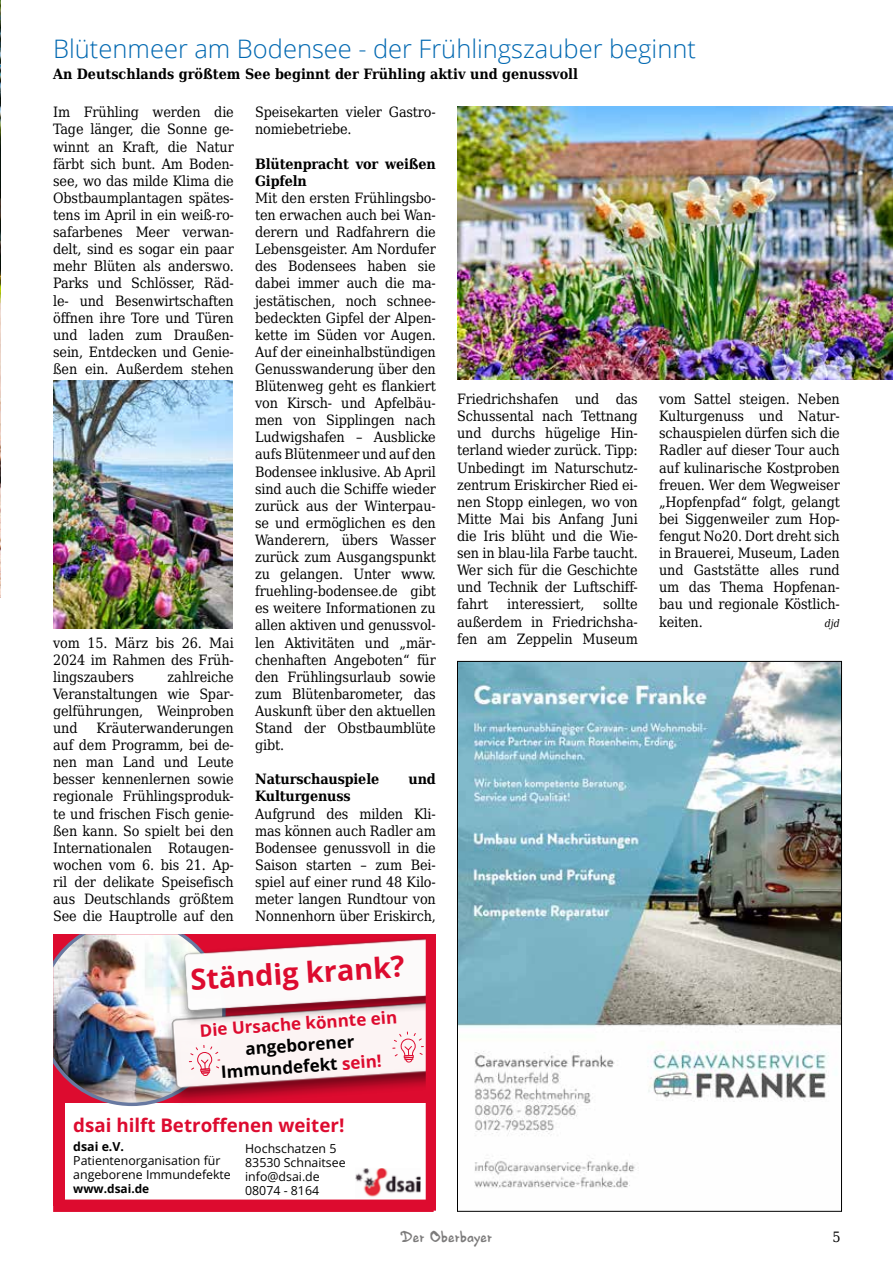
<style>
.page{position:relative;width:893px;height:1263px;background:#fff}
.page>*{position:absolute;margin:0;border:0;box-sizing:border-box;transform-origin:0 0}
.t1{font:700 28.8px "Open Sans";color:#dd0b2f}
.t2{font:300 25.5px "Open Sans";color:#0068b1}
.t3{font:700 18.75px "Open Sans";color:#dd0b2f}
.t4{font:700 16.95px/21.3px "Open Sans";color:#000;text-align:center}
.t5{font:700 16.95px "Open Sans";color:#dd0b2f}
.t6{font:16.5px "HVD Edding 780";color:#7c7b7b}
.t7{font:14.25px/17.1px "DejaVu Serif Condensed";letter-spacing:-.01em;color:#000;text-align:justify}
.t8{font:700 14.25px/17.1px "DejaVu Serif Condensed";letter-spacing:-.01em;color:#000}
.t9{font:12.3px/14.1px "Open Sans";color:#000}
.t10{font:700 12.3px "Open Sans";color:#000}
.t11{font:700 11.85px "Open Sans";color:#000}
.t12{font:italic 10.5px "DejaVu Serif Condensed";color:#000}
.s1{color:#dd0b2f}
</style>
<div class="page">
<img style="left:459px;top:663px;width:381px;height:525px">
<div style="left:53px;top:1082px;width:12px;height:124px;background:#dd0b2f"></div>
<img style="left:226px;top:1027px;width:200px;height:81px">
<img style="left:226px;top:935px;width:200px;height:92px">
<svg style="left:392px;top:1031px;width:32px;height:31px"></svg>
<div style="left:53px;top:1199px;width:381px;height:12px;background:#dd0b2f"></div>
<div style="left:426px;top:934px;width:10px;height:277px;background:#dd0b2f"></div>
<img style="left:53px;top:934px;width:173px;height:172px">
<img style="left:355px;top:1168px;width:66px;height:29px">
<img style="left:457px;top:106px;width:436px;height:274px">
<img style="left:53px;top:381px;width:180px;height:247px">
<img style="left:0;top:0;width:1px;height:597px">
<h2 class="t2" style="left:53px;top:32px;width:644px">Blütenmeer am Bodensee - der Frühlingszauber beginnt</h2>
<p class="t8" style="left:53px;top:65px;width:526px">An Deutschlands größtem See beginnt der Frühling aktiv und genussvoll</p>
<p class="t7" style="left:53px;top:102px;width:182px">Im Frühling werden die Tage länger, die Sonne ge&shy;winnt an Kraft, die Natur färbt sich bunt. Am Boden&shy;see, wo das milde Klima die Obstbaumplantagen spätes&shy;tens im April in ein weiß-ro&shy;safarbenes Meer verwan&shy;delt, sind es sogar ein paar mehr Blüten als anderswo.<br>Parks und Schlösser, Räd&shy;le- und Besenwirtschaften öffnen ihre Tore und Türen und laden zum Draußen&shy;sein, Entdecken und Genie&shy;ßen ein. Außerdem stehen</p>
<p class="t7" style="left:53px;top:633px;width:182px">vom 15. März bis 26. Mai 2024 im Rahmen des Früh&shy;lingszaubers</p>
<p class="t7" style="left:53px;top:667px;width:182px;text-indent:114px">zahlreiche Veranstaltungen wie Spar&shy;gelführungen, Weinproben und</p>
<p class="t7" style="left:53px;top:718px;width:182px;text-indent:43px">Kräuterwanderungen auf dem Programm, bei de&shy;nen man Land und Leute besser kennenlernen sowie regionale Frühlingsproduk&shy;te und frischen Fisch genie&shy;ßen kann. So spielt bei den Internationalen Rotaugen&shy;wochen vom 6. bis 21. Ap&shy;ril der delikate Speisefisch aus Deutschlands größtem See die Hauptrolle auf den</p>
<p class="t7" style="left:255px;top:102px;width:182px">Speisekarten vieler Gastro&shy;nomiebetriebe.</p>
<p class="t8" style="left:255px;top:154px;width:182px">Blütenpracht vor weißen<br>Gipfeln</p>
<p class="t7" style="left:255px;top:188px;width:182px">Mit den ersten Frühlingsbo&shy;ten erwachen auch bei Wan&shy;derern und Radfahrern die Lebensgeister. Am Nordufer des Bodensees haben sie dabei immer auch die ma&shy;jestätischen, noch schnee&shy;bedeckten Gipfel der Alpen&shy;kette im Süden vor Augen.<br>Auf der eineinhalbstündigen Genusswanderung über den Blütenweg geht es flankiert von Kirsch- und Apfelbäu&shy;men von Sipplingen nach Ludwigshafen – Ausblicke aufs Blütenmeer und auf den Bodensee inklusive. Ab April sind auch die Schiffe wieder zurück aus der Winterpau&shy;se und ermöglichen es den Wanderern, übers Wasser zurück zum Ausgangspunkt zu gelangen. Unter www. fruehling-bodensee.de gibt es weitere Informationen zu allen aktiven und genussvol&shy;len Aktivitäten und „mär&shy;chenhaften Angeboten“ für den Frühlingsurlaub sowie zum Blütenbarometer, das Auskunft über den aktuellen Stand der Obstbaumblüte gibt.</p>
<p class="t8" style="left:255px;top:770px;width:126px">Naturschauspiele</p>
<p class="t8" style="left:408px;top:770px;width:29px">und</p>
<p class="t8" style="left:255px;top:787px;width:97px">Kulturgenuss</p>
<p class="t7" style="left:255px;top:804px;width:182px">Aufgrund des milden Kli&shy;mas können auch Radler am Bodensee genussvoll in die Saison starten – zum Bei&shy;spiel auf einer rund 48 Kilo&shy;meter langen Rundtour von Nonnenhorn über Eriskirch,</p>
<h1 class="t1" style="left:189px;top:960px;width:216px;rotate:-4deg">Ständig krank?</h1>
<p class="t5" style="left:199px;top:1018px;width:199px;rotate:-4deg">Die Ursache könnte ein</p>
<p class="t4" style="left:219px;top:1039px;width:163px;rotate:-4deg">angeborener<br>Immundefekt <span class="s1">sein!</span></p>
<h3 class="t3" style="left:73px;top:1112px;width:273px">dsai hilft Betroffenen weiter!</h3>
<p class="t10" style="left:73px;top:1138px;width:52px">dsai e.V.</p>
<p class="t9" style="left:73px;top:1153px;width:159px">Patientenorganisation für angeborene Immundefekte</p>
<p class="t11" style="left:73px;top:1181px;width:78px">www.dsai.de</p>
<p class="t9" style="left:245px;top:1141px;width:102px">Hochschatzen 5<br>83530 Schnaitsee info@dsai.de<br>08074 - 8164</p>
<p class="t7" style="left:457px;top:389px;width:182px">Friedrichshafen und das Schussental nach Tettnang und durchs hügelige Hin&shy;terland wieder zurück. Tipp:<br>Unbedingt im Naturschutz&shy;zentrum Eriskircher Ried ei&shy;nen Stopp einlegen, wo von Mitte Mai bis Anfang Juni die Iris blüht und die Wie&shy;sen in blau-lila Farbe taucht.<br>Wer sich für die Geschichte und Technik der Luftschiff&shy;fahrt</p>
<p class="t7" style="left:457px;top:594px;width:182px;text-indent:146px">sollte außerdem in Friedrichsha&shy;fen am Zeppelin Museum</p>
<p class="t7" style="left:507px;top:594px;width:79px">interessiert,</p>
<p class="t7" style="left:659px;top:389px;width:182px">vom Sattel steigen. Neben Kulturgenuss und Natur&shy;schauspielen dürfen sich die Radler auf dieser Tour auch auf kulinarische Kostproben freuen. Wer dem Wegweiser „Hopfenpfad“ folgt, gelangt bei Siggenweiler zum Hop&shy;fengut No20. Dort dreht sich in Brauerei, Museum, Laden und Gaststätte alles rund um das Thema Hopfenan&shy;bau und regionale Köstlich&shy;keiten.</p>
<p class="t12" style="left:825px;top:614px;width:17px">djd</p>
<p class="t6" style="left:401px;top:1227px;width:93px">Der Oberbayer</p>
<p class="t7" style="left:832px;top:1227px;width:10px">5</p>
</div>
